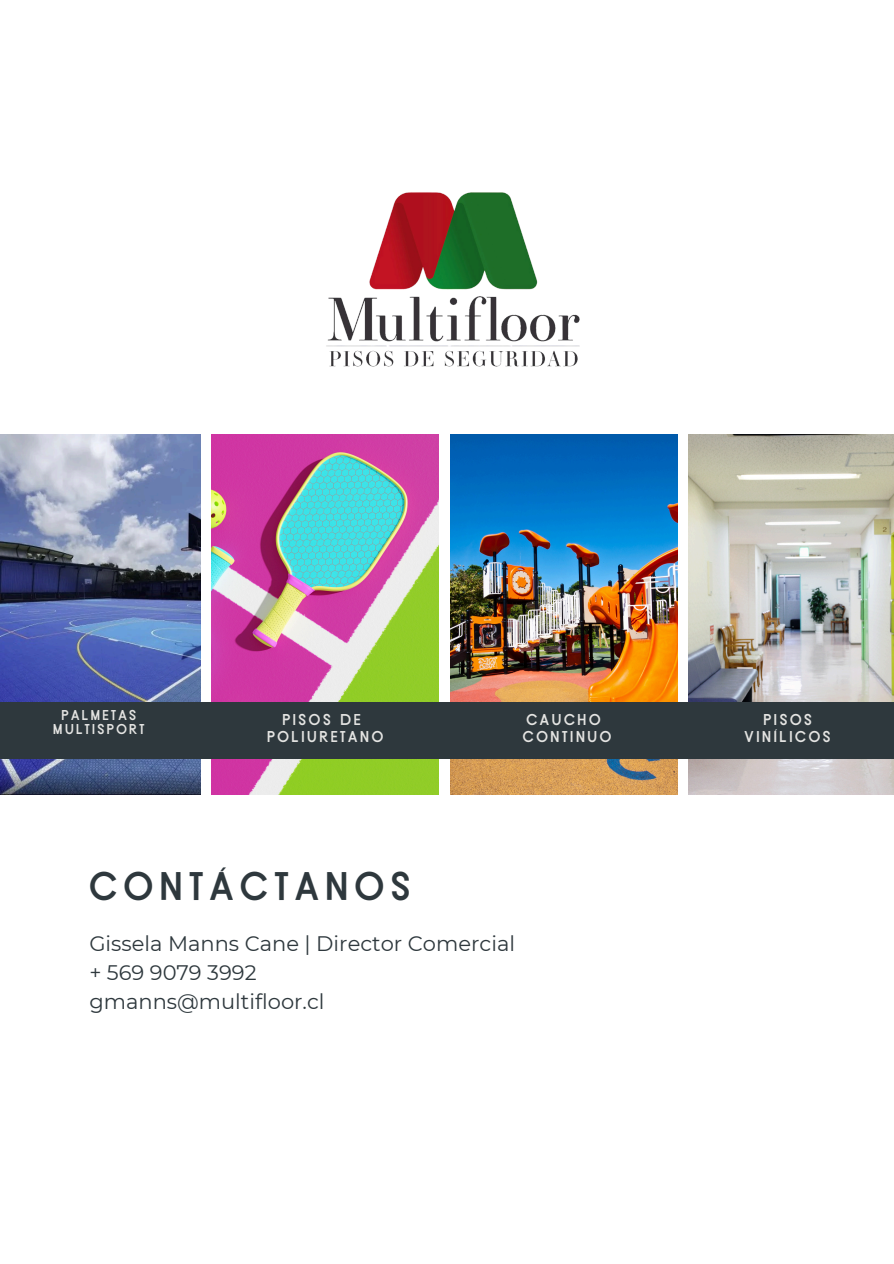
<style>
.page{position:relative;width:894px;height:1264px;background:#fff}
.page>*{position:absolute;margin:0;border:0;box-sizing:border-box;transform-origin:0 0}
.t1{font:700 42px "Moonshine";letter-spacing:.16em;color:#2e383d}
.t2{font:21px/29.2px "Montserrat";color:#2e383d}
.t3{font:700 16.5px "Moonshine";letter-spacing:.16em;color:#e4e4e2}
.t4{font:700 15px/14.7px "Moonshine";letter-spacing:.16em;color:#e4e4e2;text-align:center}
</style>
<div class="page">
<img style="left:450px;top:435px;width:227px;height:359px">
<img style="left:688px;top:435px;width:205px;height:359px">
<img style="left:211px;top:435px;width:227px;height:359px">
<img style="left:0;top:435px;width:200px;height:359px">
<div style="left:0;top:702px;width:893px;height:56px;background:#2e383d"></div>
<img style="left:326px;top:192px;width:254px;height:175px">
<p class="t4" style="left:53px;top:707px;width:93px">PALMETAS<br>MULTISPORT</p>
<p class="t3" style="left:282px;top:711px;width:80px">PISOS DE</p>
<p class="t3" style="left:267px;top:728px;width:118px">POLIURETANO</p>
<p class="t3" style="left:526px;top:711px;width:76px">CAUCHO</p>
<p class="t3" style="left:522px;top:728px;width:90px">CONTINUO</p>
<p class="t1" style="left:89px;top:864px;width:322px">CONTÁCTANOS</p>
<p class="t2" style="left:89px;top:928px;width:427px">Gissela Manns Cane | Director Comercial + 569 9079 3992<br>gmanns@multifloor.cl</p>
<h1 class="t3" style="left:763px;top:711px;width:50px">PISOS</h1>
<h2 class="t3" style="left:744px;top:728px;width:87px">VINÍLICOS</h2>
</div>
